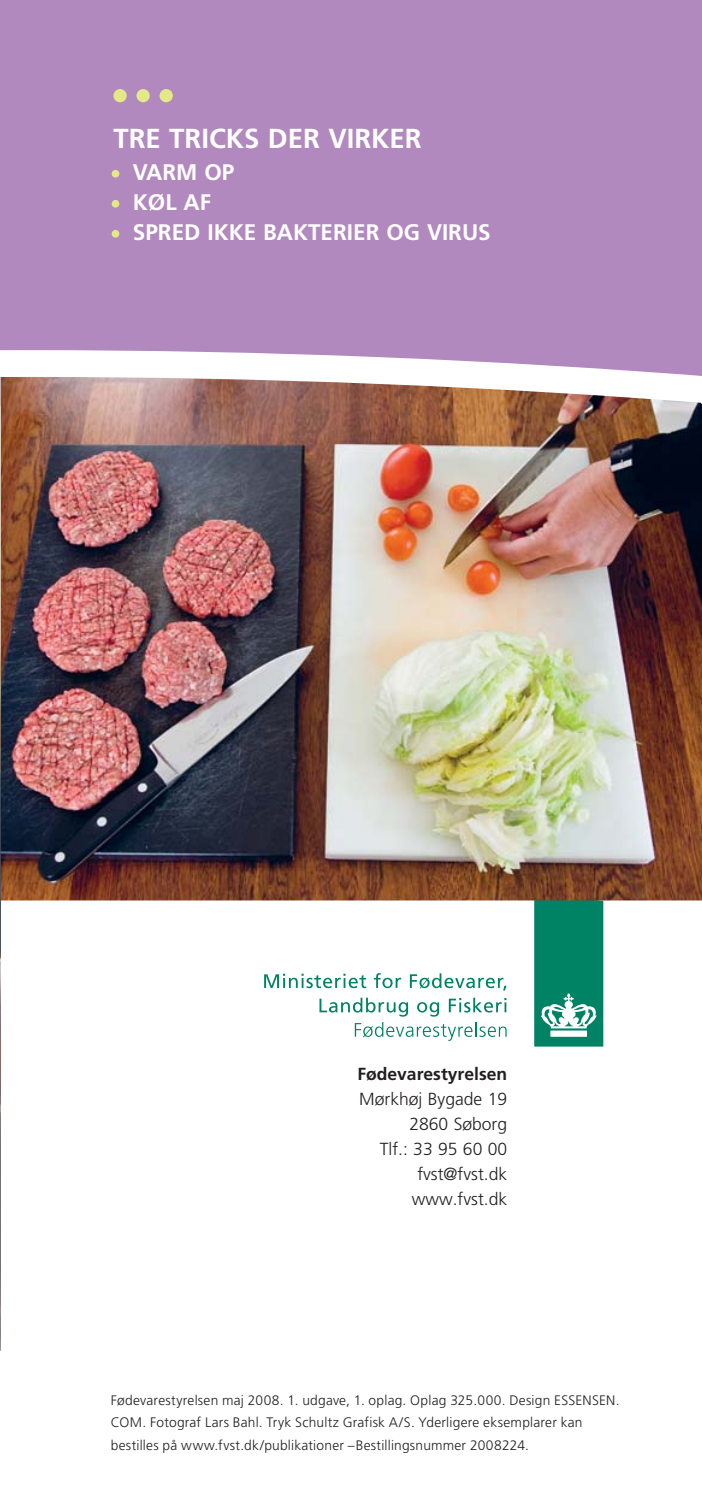
<style>
.page{position:relative;width:702px;height:1489px;background:#fff}
.page>*{position:absolute;margin:0;border:0;box-sizing:border-box;transform-origin:0 0}
.t1{font:700 27.5px "Frutiger";color:#fff}
.t2{font:700 22.5px/30px "Frutiger";color:#fff}
.t3{font:300 17.5px/25px "Frutiger";color:#231f20;text-align:right}
.t4{font:700 17.5px "Frutiger";color:#231f20}
.t5{font:300 13.75px/22.5px "Frutiger";letter-spacing:.015em;color:#231f20}
</style>
<div class="page">
<div style="left:0;top:0;width:702px;height:406px;background:#b289be"></div>
<img style="left:0;top:468px;width:1px;height:882px">
<svg style="left:534px;top:900px;width:69px;height:146px;background:#1c8f75"></svg>
<svg style="left:264px;top:973px;width:102px;height:15px"></svg>
<svg style="left:374px;top:973px;width:27px;height:15px"></svg>
<svg style="left:410px;top:973px;width:96px;height:17px"></svg>
<svg style="left:319px;top:997px;width:89px;height:19px"></svg>
<svg style="left:417px;top:1002px;width:22px;height:14px"></svg>
<svg style="left:449px;top:997px;width:57px;height:15px"></svg>
<svg style="left:355px;top:1022px;width:151px;height:18px"></svg>
<img style="left:1px;top:468px;width:701px;height:432px">
<img style="left:0;top:350px;width:701px;height:118px">
<div style="left:113px;top:89px;width:14px;height:13px;background:#e3e987;border-radius:50%"></div>
<div style="left:136px;top:89px;width:14px;height:13px;background:#e3e987;border-radius:50%"></div>
<div style="left:159px;top:89px;width:14px;height:13px;background:#e3e987;border-radius:50%"></div>
<div style="left:112px;top:170px;width:7px;height:8px;background:#e3e987;border-radius:50%"></div>
<div style="left:112px;top:200px;width:7px;height:7px;background:#e3e987;border-radius:50%"></div>
<div style="left:112px;top:230px;width:7px;height:7px;background:#e3e987;border-radius:50%"></div>
<svg style="left:701px;top:376px;width:1px;height:200px"></svg>
<h1 class="t1" style="left:113px;top:127px;width:309px">TRE TRICKS DER VIRKER</h1>
<h2 class="t2" style="left:133px;top:159px;width:359px">VARM OP<br>KØL AF<br>SPRED IKKE BAKTERIER OG VIRUS</h2>
<p class="t4" style="left:357px;top:1066px;width:151px">Fødevarestyrelsen</p>
<p class="t3" style="left:359px;top:1087px;width:149px">Mørkhøj Bygade 19<br>2860 Søborg<br>Tlf.: 33 95 60 00 fvst@fvst.dk www.fvst.dk</p>
<p class="t5" style="left:111px;top:1389px;width:510px">Fødevarestyrelsen maj 2008. 1. udgave, 1. oplag. Oplag 325.000. Design ESSENSEN.<br>COM. Fotograf Lars Bahl. Tryk Schultz Grafisk A/S. Yderligere eksemplarer kan bestilles på www.fvst.dk/publikationer –Bestillingsnummer 2008224.</p>
</div>
